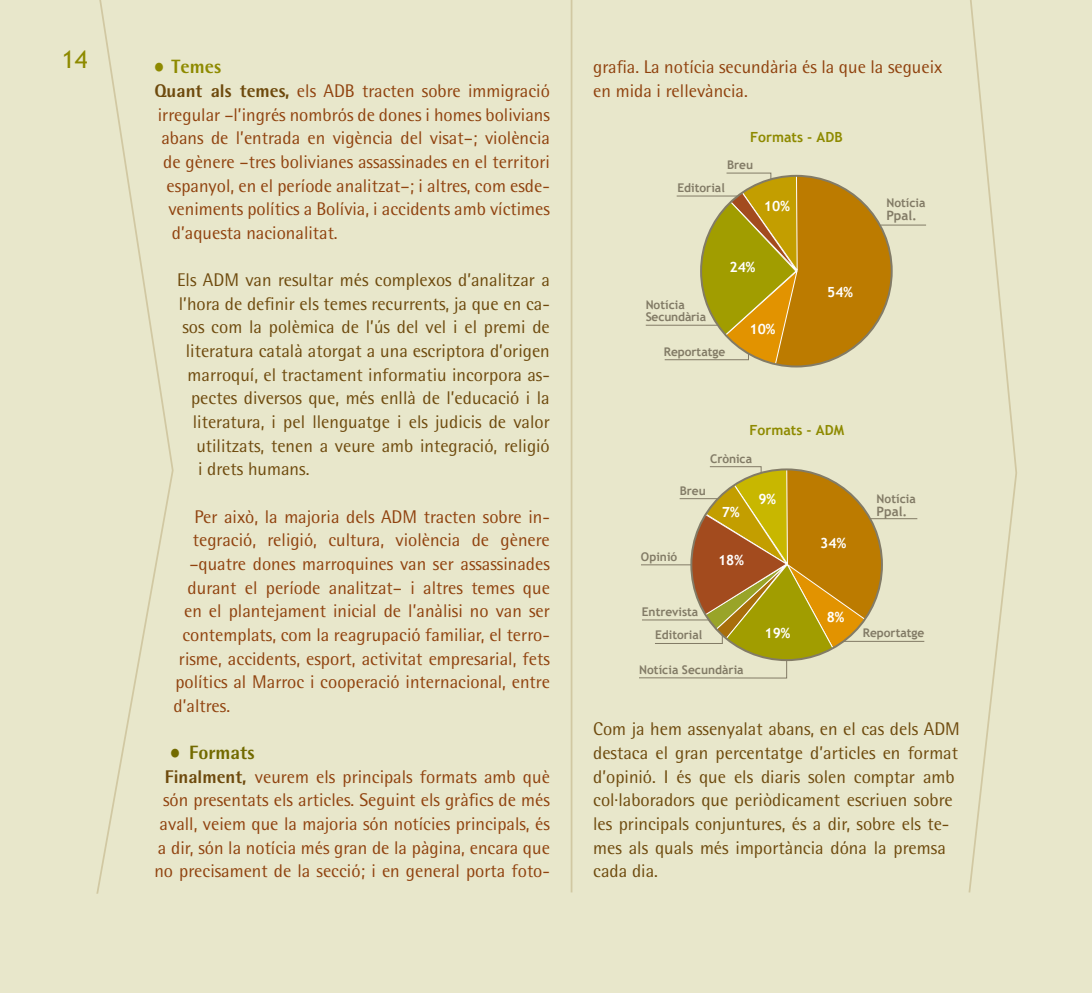
<style>
.page{position:relative;width:1092px;height:993px;background:#fff}
.page>*{position:absolute;margin:0;border:0;box-sizing:border-box;transform-origin:0 0}
.t1{font:24.5px "Trebuchet MS";color:#8e8a00}
.t2{font:800 19.25px "Rotis Semi Sans";color:#726a00}
.t3{font:800 19.25px "Rotis Semi Sans";color:#8e8a00}
.t4{font:18.38px/23.6px "Rotis Semi Sans";color:#90420e;text-align:center}
.t5{font:18.38px/23.6px "Rotis Semi Sans";color:#6e4a0d}
.t6{font:700 14px "Trebuchet MS";color:#fff}
.t7{font:700 14px "Trebuchet MS";color:#8e8a00}
.t8{font:700 12.95px "Trebuchet MS";color:#827b66}
.t9{font:700 11.9px/11.9px "Trebuchet MS";color:#827b66}
.s1{font-family:"Trebuchet MS";font-weight:700;font-size:28px}
.s2{font-weight:800;color:#6e4a0d}
</style>
<div class="page">
<div style="left:0;top:0;width:1091px;height:992px;background:#e8e7cb"></div>
<svg style="left:968px;top:0;width:49px;height:893px"></svg>
<svg style="left:96px;top:0;width:78px;height:893px"></svg>
<hr style="left:570px;top:0;width:2px;height:892px;background:#d1c8a2">
<svg style="left:645px;top:172px;width:281px;height:194px"></svg>
<svg style="left:639px;top:565px;width:286px;height:113px"></svg>
<hr style="left:641px;top:564px;width:50px;height:1px;background:#827b66">
<hr style="left:642px;top:619px;width:67px;height:1px;background:#827b66">
<svg style="left:654px;top:466px;width:264px;height:194px"></svg>
<h1 class="t1" style="left:62px;top:45px;width:27px">14</h1>
<p class="t3" style="left:153px;top:54px;width:70px"><span class="s1">•</span> Temes</p>
<p class="t4" style="left:154px;top:79px;width:397px"><span class="s2">Quant als temes,</span> els ADB tracten sobre immigració</p>
<p class="t4" style="left:158px;top:102px;width:393px">irregular –l’ingrés nombrós de dones i homes bolivians</p>
<p class="t4" style="left:161px;top:126px;width:390px">abans de l’entrada en vigència del visat–; violència</p>
<p class="t4" style="left:163px;top:150px;width:388px">de gènere –tres bolivianes assassinades en el territori</p>
<p class="t4" style="left:167px;top:173px;width:385px">espanyol, en el període analitzat–; i altres, com esde-</p>
<p class="t4" style="left:168px;top:197px;width:383px">veniments polítics a Bolívia, i accidents amb víctimes</p>
<p class="t4" style="left:172px;top:220px;width:167px">d’aquesta nacionalitat.</p>
<p class="t5" style="left:177px;top:268px;width:374px">Els ADM van resultar més complexos d’analitzar a</p>
<p class="t5" style="left:179px;top:291px;width:372px">l’hora de definir els temes recurrents, ja que en ca-</p>
<p class="t5" style="left:182px;top:315px;width:369px">sos com la polèmica de l’ús del vel i el premi de</p>
<p class="t5" style="left:186px;top:339px;width:365px">literatura català atorgat a una escriptora d’origen</p>
<p class="t5" style="left:187px;top:362px;width:364px">marroquí, el tractament informatiu incorpora as-</p>
<p class="t5" style="left:191px;top:386px;width:360px">pectes diversos que, més enllà de l’educació i la</p>
<p class="t5" style="left:193px;top:409px;width:358px">literatura, i pel llenguatge i els judicis de valor</p>
<p class="t5" style="left:196px;top:433px;width:355px">utilitzats, tenen a veure amb integració, religió</p>
<p class="t5" style="left:198px;top:457px;width:113px">i drets humans.</p>
<p class="t4" style="left:194px;top:504px;width:357px">Per això, la majoria dels ADM tracten sobre in-</p>
<p class="t4" style="left:193px;top:528px;width:358px">tegració, religió, cultura, violència de gènere</p>
<p class="t4" style="left:189px;top:551px;width:362px">–quatre dones marroquines van ser assassinades</p>
<p class="t4" style="left:187px;top:575px;width:364px">durant el període analitzat– i altres temes que</p>
<p class="t4" style="left:184px;top:599px;width:367px">en el plantejament inicial de l’anàlisi no van ser</p>
<p class="t4" style="left:182px;top:622px;width:369px">contemplats, com la reagrupació familiar, el terro-</p>
<p class="t4" style="left:179px;top:646px;width:372px">risme, accidents, esport, activitat empresarial, fets</p>
<p class="t4" style="left:175px;top:669px;width:376px">polítics al Marroc i cooperació internacional, entre</p>
<p class="t4" style="left:174px;top:693px;width:58px">d’altres.</p>
<p class="t2" style="left:168px;top:740px;width:88px"><span class="s1">•</span> Formats</p>
<p class="t4" style="left:154px;top:764px;width:397px"><span class="s2">Finalment,</span> veurem els principals formats amb què són presentats els articles. Seguint els gràfics de més avall, veiem que la majoria són notícies principals, és a dir, són la notícia més gran de la pàgina, encara que no precisament de la secció; i en general porta foto-</p>
<p class="t4" style="left:593px;top:55px;width:351px;text-align:left">grafia. La notícia secundària és la que la segueix en mida i rellevància.</p>
<p class="t7" style="left:750px;top:128px;width:94px">Formats - ADB</p>
<p class="t9" style="left:727px;top:159px;width:28px">Breu</p>
<p class="t9" style="left:677px;top:182px;width:49px">Editorial</p>
<p class="t6" style="left:764px;top:197px;width:27px">10%</p>
<p class="t6" style="left:729px;top:258px;width:27px">24%</p>
<p class="t9" style="left:645px;top:299px;width:62px">Notícia<br>Secundària</p>
<p class="t9" style="left:663px;top:345px;width:63px">Reportatge</p>
<p class="t6" style="left:749px;top:320px;width:27px">10%</p>
<p class="t6" style="left:827px;top:283px;width:27px">54%</p>
<p class="t9" style="left:886px;top:197px;width:41px">Notícia</p>
<p class="t8" style="left:886px;top:207px;width:32px">Ppal.</p>
<p class="t7" style="left:749px;top:421px;width:96px">Formats - ADM</p>
<p class="t9" style="left:710px;top:452px;width:43px">Crònica</p>
<p class="t9" style="left:679px;top:484px;width:28px">Breu</p>
<p class="t9" style="left:641px;top:550px;width:38px">Opinió</p>
<p class="t6" style="left:721px;top:503px;width:19px">7%</p>
<p class="t6" style="left:718px;top:551px;width:27px">18%</p>
<p class="t6" style="left:758px;top:490px;width:19px">9%</p>
<p class="t9" style="left:655px;top:599px;width:49px;line-height:23.4px;text-indent:-13px">Entrevista<br>Editorial</p>
<p class="t9" style="left:639px;top:663px;width:106px">Notícia Secundària</p>
<p class="t6" style="left:764px;top:624px;width:27px">19%</p>
<p class="t6" style="left:820px;top:533px;width:27px">34%</p>
<p class="t6" style="left:826px;top:607px;width:19px">8%</p>
<p class="t9" style="left:876px;top:492px;width:41px">Notícia</p>
<p class="t8" style="left:876px;top:503px;width:32px">Ppal.</p>
<p class="t9" style="left:862px;top:627px;width:63px">Reportatge</p>
<p class="t5" style="left:593px;top:717px;width:368px">Com ja hem assenyalat abans, en el cas dels ADM destaca el gran percentatge d’articles en format d’opinió. I és que els diaris solen comptar amb col·laboradors que periòdicament escriuen sobre les principals conjuntures, és a dir, sobre els te&shy;mes als quals més importància dóna la premsa cada dia.</p>
</div>
